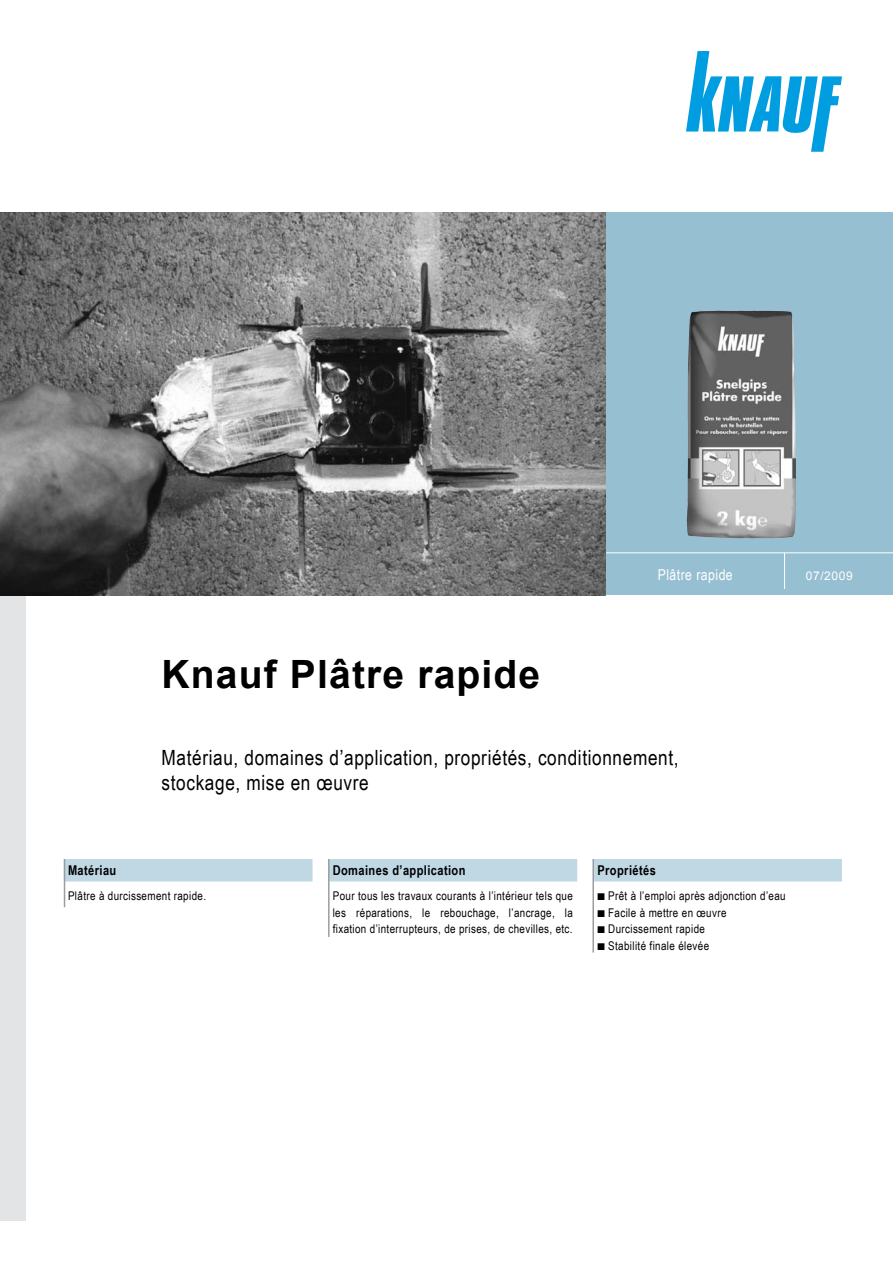
<style>
.page{position:relative;width:893px;height:1263px;background:#fff}
.page>*{position:absolute;margin:0;border:0;box-sizing:border-box;transform-origin:0 0}
.t1{font:700 39px "Arial";letter-spacing:.03em;color:#000}
.t2{font:21px/25.2px "Arial Narrow";letter-spacing:.03em;color:#000}
.t3{font:15px "Arial Narrow";letter-spacing:.03em;color:#fff}
.t4{font:700 13.5px "Arial Narrow";letter-spacing:.03em;color:#000}
.t5{font:12px/16.5px "Arial Narrow";letter-spacing:.03em;color:#000;text-align:justify}
.t6{font:12px "Arial";letter-spacing:.05em;color:#fff}
</style>
<div class="page">
<div style="left:606px;top:213px;width:287px;height:382px;background:#96bfd2"></div>
<div style="left:0;top:595px;width:26px;height:625px;background:#e3e4e5"></div>
<svg style="left:686px;top:51px;width:156px;height:101px"></svg>
<img style="left:687px;top:310px;width:102px;height:229px">
<img style="left:0;top:213px;width:606px;height:382px">
<hr style="left:606px;top:552px;width:287px;height:1px;background:#fff">
<hr style="left:784px;top:553px;width:1px;height:36px;background:#fff">
<div style="left:64px;top:859px;width:249px;height:22px;background:#bfd8e4"></div>
<div style="left:328px;top:859px;width:249px;height:22px;background:#bfd8e4"></div>
<div style="left:593px;top:859px;width:249px;height:22px;background:#bfd8e4"></div>
<hr style="left:64px;top:859px;width:1px;height:48px;background:#9c9d9f">
<hr style="left:592px;top:859px;width:2px;height:93px;background:#9c9d9f">
<hr style="left:328px;top:859px;width:2px;height:78px;background:#9c9d9f">
<h1 class="t1" style="left:162px;top:648px;width:380px">Knauf Plâtre rapide</h1>
<p class="t3" style="left:658px;top:563px;width:77px">Plâtre rapide</p>
<p class="t6" style="left:806px;top:568px;width:48px">07/2009</p>
<h2 class="t2" style="left:162px;top:744px;width:519px">Matériau, domaines d’application, propriétés, conditionnement, stockage, mise en œuvre</h2>
<p class="t4" style="left:68px;top:860px;width:50px">Matériau</p>
<p class="t5" style="left:68px;top:887px;width:140px">Plâtre à durcissement rapide.</p>
<p class="t4" style="left:333px;top:860px;width:134px">Domaines d’application</p>
<p class="t5" style="left:333px;top:887px;width:242px">Pour tous les travaux courants à l’intérieur tels que les réparations, le rebouchage, l’ancrage, la fixation d’interrupteurs, de prises, de chevilles, etc.</p>
<p class="t4" style="left:597px;top:860px;width:60px">Propriétés</p>
<p class="t5" style="left:597px;top:887px;width:190px">■ Prêt à l’emploi après adjonction d’eau</p>
<p class="t5" style="left:597px;top:904px;width:131px">■ Facile à mettre en œuvre</p>
<p class="t5" style="left:597px;top:920px;width:109px">■ Durcissement rapide</p>
<p class="t5" style="left:597px;top:937px;width:113px">■ Stabilité finale élevée</p>
</div>
